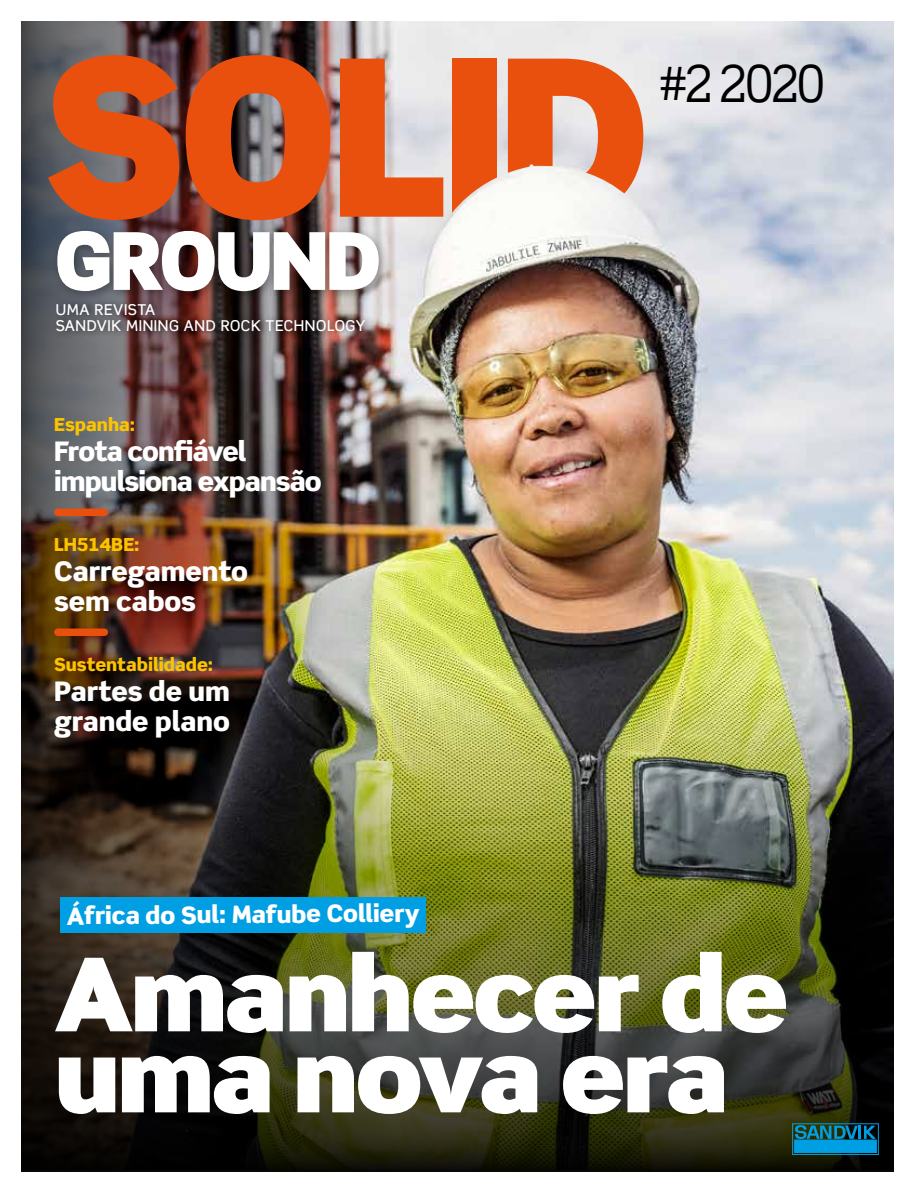
<style>
.page{position:relative;width:915px;height:1191px;background:#fff}
.page>*{position:absolute;margin:0;border:0;box-sizing:border-box;transform-origin:0 0}
.t1{font:900 219.15px "Scene Pro";letter-spacing:-.025em;color:#e9500e;scale:.95 1}
.t2{font:900 102px/81px "Scene Pro";letter-spacing:-.02em;color:#fff}
.t3{font:900 79.95px "Scene Pro";letter-spacing:-.025em;color:#fff;scale:.95 1}
.t4{font:51.15px "Scene Pro";color:#000;scale:.95 1}
.t5{font:900 27px/30px "Scene Pro";letter-spacing:-.015em;color:#fff}
.t6{font:900 27px/30px "Scene Pro";letter-spacing:-.035em;color:#fff}
.t7{font:900 24px "Scene Pro";letter-spacing:-.015em;color:#fff}
.t8{font:900 18px "Scene Pro";color:#fdc300}
.t9{font:500 15px/16.5px "Scene Pro";letter-spacing:.04em;color:#fff}
</style>
<div class="page">
<img style="left:387px;top:21px;width:506px;height:666px">
<img style="left:21px;top:21px;width:366px;height:666px">
<img style="left:21px;top:687px;width:872px;height:484px">
<div style="left:52px;top:225px;width:339px;height:78px;background:#000;opacity:.32"></div>
<div style="left:54px;top:297px;width:321px;height:41px;background:#000;opacity:.6"></div>
<div style="left:58px;top:508px;width:46px;height:8px;background:#e9500e"></div>
<div style="left:58px;top:628px;width:46px;height:8px;background:#e9500e"></div>
<div style="left:792px;top:1123px;width:86px;height:31px;border:1px solid #009fe3"></div>
<div style="left:794px;top:1140px;width:82px;height:12px;background:#009fe3"></div>
<div style="left:794px;top:1139px;width:82px;height:13px;border:1px solid #009fe3"></div>
<svg style="left:794px;top:1124px;width:81px;height:15px"></svg>
<div style="left:60px;top:897px;width:365px;height:35px;background:#009fe3"></div>
<img style="left:440px;top:156px;width:214px;height:74px">
<h1 class="t1" style="left:45px;top:-7px;width:637px">SOLID</h1>
<h3 class="t4" style="left:658px;top:51px;width:177px">#2 2020</h3>
<h3 class="t3" style="left:55px;top:208px;width:345px">GROUND</h3>
<p class="t9" style="left:56px;top:301px;width:311px">UMA REVISTA<br>SANDVIK MINING AND ROCK TECHNOLOGY</p>
<p class="t8" style="left:54px;top:413px;width:82px">Espanha:</p>
<p class="t6" style="left:54px;top:436px;width:269px">Frota confiável impulsiona expansão</p>
<p class="t8" style="left:54px;top:533px;width:87px">LH514BE:</p>
<p class="t5" style="left:54px;top:556px;width:195px">Carregamento sem cabos</p>
<p class="t8" style="left:54px;top:653px;width:161px">Sustentabilidade:</p>
<p class="t5" style="left:54px;top:676px;width:177px">Partes de um grande plano</p>
<p class="t7" style="left:67px;top:899px;width:355px">África do Sul: Mafube Colliery</p>
<h2 class="t2" style="left:55px;top:951px;width:734px">Amanhecer de uma nova era</h2>
</div>
